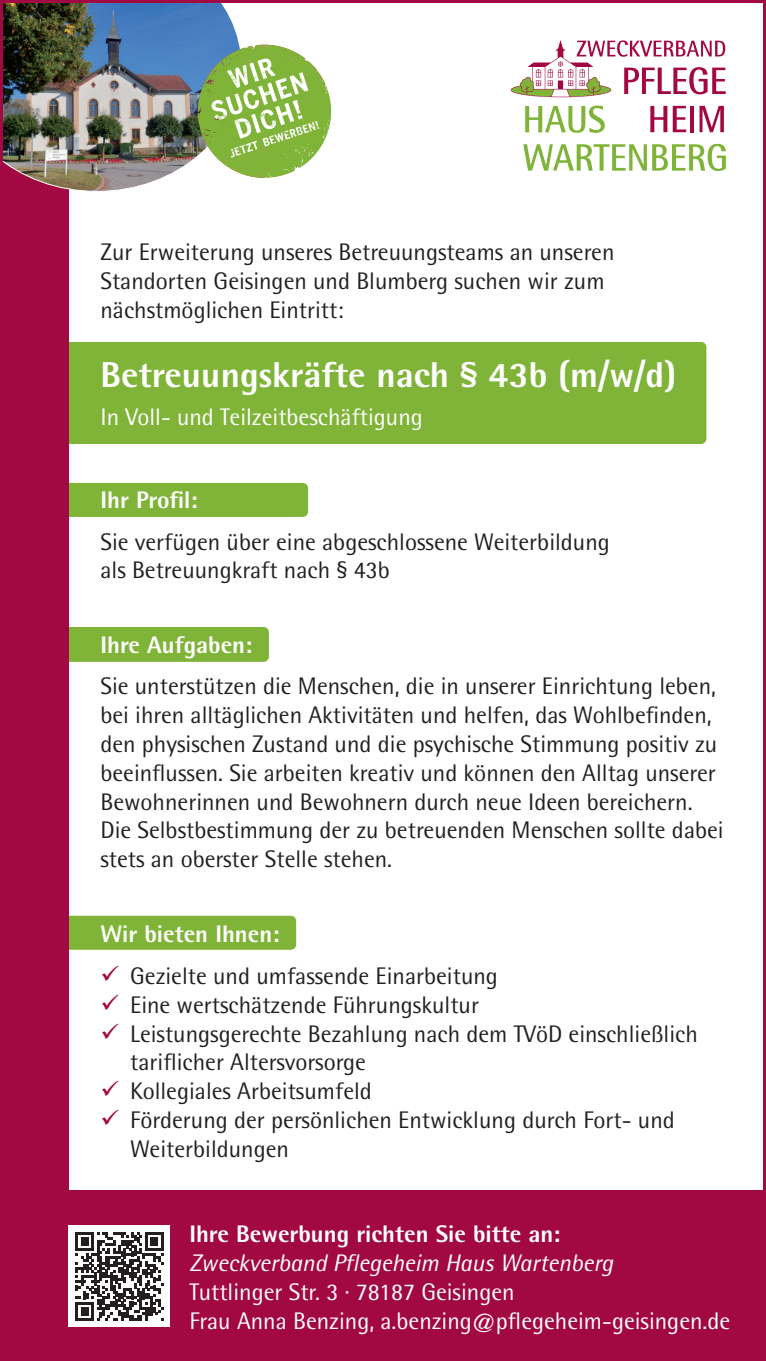
<style>
.page{position:relative;width:766px;height:1361px;background:#fff}
.page>*{position:absolute;margin:0;border:0;box-sizing:border-box;transform-origin:0 0}
._01_Titel_-_Job-Ange{font:800 36px "Rotis Semi Sans";color:#fff}
._00_Grundtext_8pt{font:24px/28.8px "Rotis Semi Sans";color:#231f20}
._05_Adresszeile_norm{font:italic 24px/28.8px "Rotis Semi Sans";color:#fff}
._05_Adresszeile_norm-2{font:24px "Rotis Semi Sans";color:#fff}
._03_Untertitel_-_Grü{font:800 24px "Rotis Semi Sans";color:#fff}
._02_Arbeitszeit_-_Un{font:24px "Rotis Semi Sans";color:#fff}
.s1{font-weight:800;font-style:normal}
.s2{font-style:normal}
</style>
<div class="page">
<div style="left:31px;top:483px;width:277px;height:34px;background:#7fb438;border-radius:5px"></div>
<div style="left:31px;top:627px;width:238px;height:35px;background:#7fb438;border-radius:5px"></div>
<div style="left:30px;top:915px;width:266px;height:35px;background:#7fb438;border-radius:5px"></div>
<div style="left:31px;top:342px;width:675px;height:102px;background:#7fb438;border-radius:5px"></div>
<div style="left:0;top:0;width:68px;height:1213px;background:#a20841"></div>
<img style="left:4px;top:4px;width:238px;height:188px">
<div style="left:0;top:1191px;width:765px;height:170px;background:#a20841"></div>
<svg style="left:211px;top:45px;width:108px;height:112px"></svg>
<svg style="left:650px;top:106px;width:36px;height:26px"></svg>
<svg style="left:690px;top:106px;width:3px;height:26px"></svg>
<svg style="left:699px;top:106px;width:24px;height:26px"></svg>
<svg style="left:523px;top:144px;width:123px;height:27px"></svg>
<svg style="left:652px;top:144px;width:73px;height:27px"></svg>
<svg style="left:525px;top:106px;width:79px;height:27px"></svg>
<svg style="left:510px;top:40px;width:215px;height:57px"></svg>
<div style="left:69px;top:1225px;width:101px;height:102px;background:#fff"></div>
<svg style="left:75px;top:1232px;width:89px;height:88px"></svg>
<p class="_00_Grundtext_8pt" style="left:100px;top:237px;width:515px">Zur Erweiterung unseres Betreuungsteams an unseren<br>Standorten Geisingen und Blumberg suchen wir zum nächstmöglichen Eintritt:</p>
<p class="_01_Titel_-_Job-Ange" style="left:100px;top:352px;width:577px">Betreuungskräfte nach § 43b (m/w/d)</p>
<p class="_02_Arbeitszeit_-_Un" style="left:100px;top:402px;width:324px">In Voll- und Teilzeitbeschäftigung</p>
<p class="_03_Untertitel_-_Grü" style="left:100px;top:485px;width:99px">Ihr Profil:</p>
<p class="_00_Grundtext_8pt" style="left:100px;top:527px;width:511px">Sie verfügen über eine abgeschlossene Weiterbildung als Betreuungkraft nach § 43b</p>
<p class="_03_Untertitel_-_Grü" style="left:100px;top:629px;width:153px">Ihre Aufgaben:</p>
<p class="_00_Grundtext_8pt" style="left:100px;top:671px;width:624px">Sie unterstützen die Menschen, die in unserer Einrichtung leben, bei ihren alltäglichen Aktivitäten und helfen, das Wohlbefinden, den physischen Zustand und die psychische Stimmung positiv zu beeinflussen. Sie arbeiten kreativ und können den Alltag unserer Bewohnerinnen und Bewohnern durch neue Ideen bereichern.<br>Die Selbstbestimmung der zu betreuenden Menschen sollte dabei stets an oberster Stelle stehen.</p>
<p class="_03_Untertitel_-_Grü" style="left:100px;top:919px;width:180px">Wir bieten Ihnen:</p>
<p class="_00_Grundtext_8pt" style="left:130px;top:961px;width:369px">Gezielte und umfassende Einarbeitung</p>
<p class="_00_Grundtext_8pt" style="left:130px;top:990px;width:350px">Eine wertschätzende Führungskultur</p>
<p class="_00_Grundtext_8pt" style="left:130px;top:1019px;width:569px">Leistungsgerechte Bezahlung nach dem TVöD einschließlich tariflicher Altersvorsorge</p>
<p class="_00_Grundtext_8pt" style="left:130px;top:1076px;width:243px">Kollegiales Arbeitsumfeld</p>
<p class="_00_Grundtext_8pt" style="left:130px;top:1105px;width:546px">Förderung der persönlichen Entwicklung durch Fort- und<br>Weiterbildungen</p>
<p class="_05_Adresszeile_norm" style="left:189px;top:1219px;width:425px"><span class="s1">Ihre Bewerbung richten Sie bitte an:<br></span>Zweckverband Pflegeheim Haus Wartenberg<br><span class="s2">Tuttlinger Str. 3 · 78187 Geisingen</span></p>
<p class="_05_Adresszeile_norm-2" style="left:189px;top:1306px;width:542px">Frau Anna Benzing, a.benzing@pflegeheim-geisingen.de</p>
</div>
